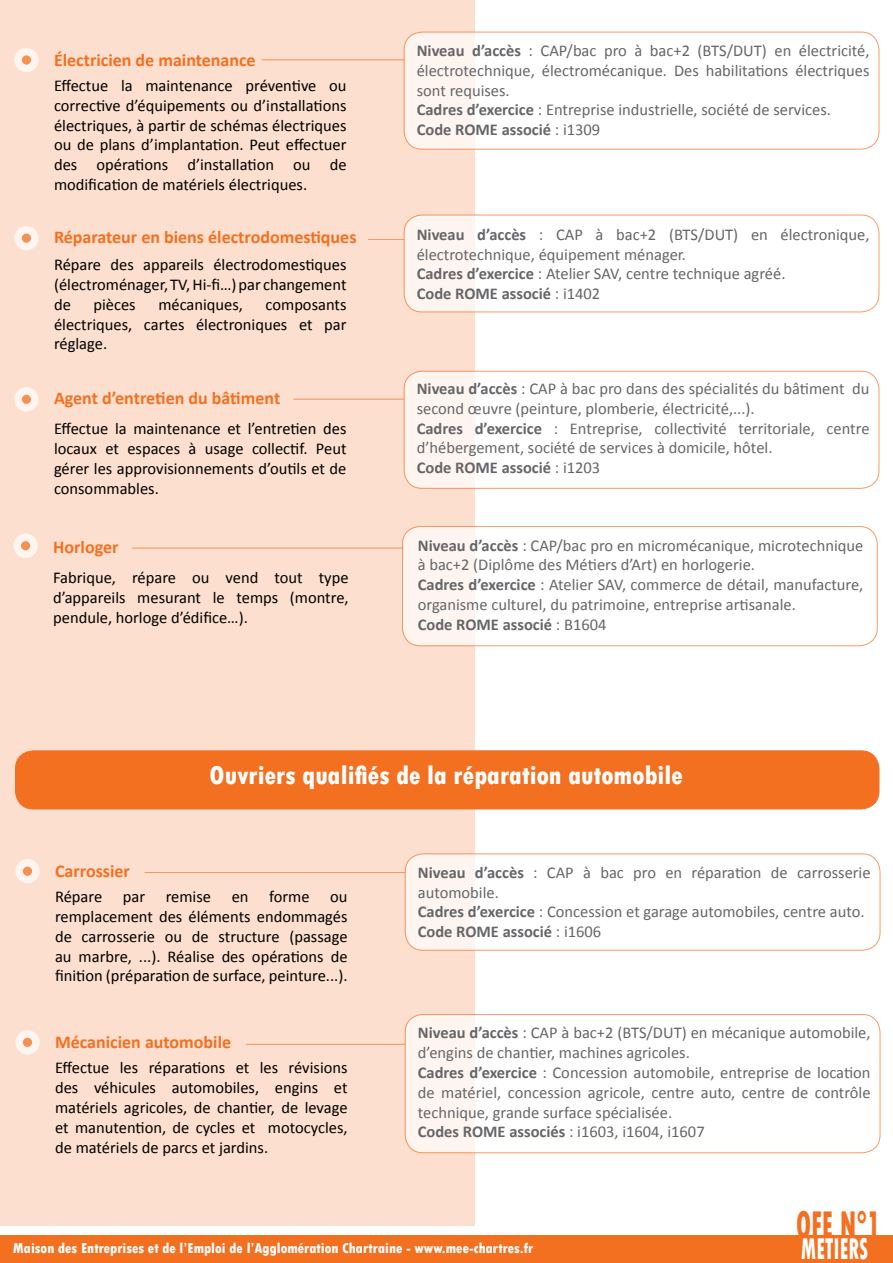
<style>
.page{position:relative;width:893px;height:1263px;background:#fff}
.page>*{position:absolute;margin:0;border:0;box-sizing:border-box;transform-origin:0 0}
.t1{font:800 condensed 40.5px "Tw Cen";color:#f37021;scale:.67 1}
.t2{font:800 condensed 31.5px "Tw Cen";color:#fff;scale:.67 1}
.t3{font:800 condensed 27px "Tw Cen";color:#fff}
.t4{font:700 18px "Calibri";color:#f37021}
.t5{font:16.5px/19.8px "Calibri";color:#656669}
.t6{font:16.5px/19.8px "Calibri";color:#000;text-align:justify}
.t7{font:800 condensed 15px "Tw Cen";color:#fff}
.s1{font-weight:700}
</style>
<div class="page">
<div style="left:0;top:0;width:474px;height:1226px;background:#fcdfce"></div>
<div style="left:0;top:1235px;width:893px;height:28px;background:#f37021"></div>
<div style="left:404px;top:371px;width:475px;height:117px;background:#fff;border-radius:18px"></div>
<div style="left:404px;top:371px;width:475px;height:117px;border:1px solid #f57021;border-radius:18px"></div>
<div style="left:404px;top:215px;width:475px;height:97px;background:#fff;border-radius:18px"></div>
<div style="left:404px;top:215px;width:475px;height:97px;border:1px solid #f57021;border-radius:18px"></div>
<div style="left:404px;top:32px;width:475px;height:117px;background:#fff;border-radius:18px"></div>
<div style="left:404px;top:32px;width:475px;height:117px;border:1px solid #f57021;border-radius:18px"></div>
<div style="left:18px;top:391px;width:17px;height:17px;background:#f59155;border-radius:50%"></div>
<div style="left:14px;top:387px;width:25px;height:24px;border:8px solid #fff;border-radius:50%"></div>
<div style="left:18px;top:230px;width:17px;height:17px;background:#f59155;border-radius:50%"></div>
<div style="left:14px;top:226px;width:25px;height:24px;border:8px solid #fff;border-radius:50%"></div>
<div style="left:18px;top:52px;width:17px;height:16px;background:#f59155;border-radius:50%"></div>
<div style="left:14px;top:48px;width:25px;height:24px;border:8px solid #fff;border-radius:50%"></div>
<hr style="left:261px;top:60px;width:143px;height:1px;background:#f37021">
<hr style="left:368px;top:239px;width:36px;height:1px;background:#f37021">
<hr style="left:293px;top:399px;width:111px;height:1px;background:#f37021">
<div style="left:15px;top:751px;width:864px;height:58px;background:#f37021;border-radius:18px"></div>
<div style="left:15px;top:751px;width:864px;height:58px;border:1px solid #f37021;border-radius:18px"></div>
<div style="left:405px;top:1014px;width:475px;height:139px;background:#fff;border-radius:18px"></div>
<div style="left:405px;top:1014px;width:475px;height:139px;border:1px solid #f57021;border-radius:18px"></div>
<div style="left:405px;top:854px;width:475px;height:96px;background:#fff;border-radius:18px"></div>
<div style="left:405px;top:854px;width:475px;height:96px;border:1px solid #f57021;border-radius:18px"></div>
<div style="left:19px;top:1034px;width:17px;height:17px;background:#f59155;border-radius:50%"></div>
<div style="left:15px;top:1030px;width:25px;height:24px;border:8px solid #fff;border-radius:50%"></div>
<div style="left:19px;top:863px;width:17px;height:17px;background:#f59155;border-radius:50%"></div>
<div style="left:15px;top:859px;width:25px;height:24px;border:8px solid #fff;border-radius:50%"></div>
<hr style="left:145px;top:872px;width:260px;height:1px;background:#f37021">
<hr style="left:246px;top:1044px;width:159px;height:1px;background:#f37021">
<div style="left:402px;top:526px;width:475px;height:120px;background:linear-gradient(to right,#fef9f7,#fff);border-radius:18px"></div>
<div style="left:402px;top:526px;width:475px;height:120px;border:1px solid #f57021;border-radius:18px"></div>
<div style="left:17px;top:537px;width:17px;height:17px;background:#f59155;border-radius:50%"></div>
<div style="left:13px;top:534px;width:25px;height:24px;border:8px solid #fff;border-radius:50%"></div>
<hr style="left:132px;top:548px;width:271px;height:1px;background:#f37021">
<p class="t4" style="left:54px;top:48px;width:203px">Électricien de maintenance</p>
<p class="t6" style="left:54px;top:76px;width:294px">Effectue la maintenance préventive ou corrective d’équipements ou d’installations électriques, à partir de schémas électriques ou de plans d’implantation. Peut effectuer des opérations d’installation ou de modification de matériels électriques.</p>
<p class="t4" style="left:54px;top:226px;width:304px">Réparateur en biens électrodomestiques</p>
<p class="t6" style="left:54px;top:255px;width:294px">Répare des appareils électrodomestiques (électroménager, TV, Hi-fi…) par changement de</p>
<p class="t6" style="left:93px;top:294px;width:44px">pièces</p>
<p class="t6" style="left:158px;top:294px;width:86px">mécaniques,</p>
<p class="t6" style="left:54px;top:294px;width:294px;text-indent:212px">composants électriques, cartes électroniques et par réglage.</p>
<p class="t4" style="left:54px;top:386px;width:228px">Agent d’entretien du bâtiment</p>
<p class="t6" style="left:54px;top:419px;width:294px">Effectue la maintenance et l’entretien des locaux et espaces à usage collectif. Peut gérer les approvisionnements d’outils et de consommables.</p>
<p class="t5" style="left:417px;top:41px;width:454px"><span class="s1">Niveau d’accès</span> : CAP/bac pro à bac+2 (BTS/DUT) en électricité, électrotechnique, électromécanique. Des habilitations électriques sont requises.<br><span class="s1">Cadres d’exercice</span> : Entreprise industrielle, société de services.<br><span class="s1">Code ROME associé</span> : i1309</p>
<p class="t5" style="left:417px;top:225px;width:454px"><span class="s1">Niveau d’accès</span> : CAP à bac+2 (BTS/DUT) en électronique, électrotechnique, équipement ménager.<br><span class="s1">Cadres d’exercice</span> : Atelier SAV, centre technique agréé.<br><span class="s1">Code ROME associé</span> : i1402</p>
<p class="t5" style="left:417px;top:379px;width:454px"><span class="s1">Niveau d’accès</span> : CAP à bac pro dans des spécialités du bâtiment du second œuvre (peinture, plomberie, électricité,...).<br><span class="s1">Cadres d’exercice</span> : Entreprise, collectivité territoriale, centre d’hébergement, société de services à domicile, hôtel.<br><span class="s1">Code ROME associé</span> : i1203</p>
<p class="t4" style="left:53px;top:535px;width:67px">Horloger</p>
<p class="t5" style="left:418px;top:535px;width:447px"><span class="s1">Niveau d’accès</span> : CAP/bac pro en micromécanique, microtechnique à bac+2 (Diplôme des Métiers d’Art) en horlogerie.<br><span class="s1">Cadres d’exercice</span> : Atelier SAV, commerce de détail, manufacture, organisme culturel, du patrimoine, entreprise artisanale.<br><span class="s1">Code ROME associé</span> : B1604</p>
<p class="t6" style="left:53px;top:568px;width:297px">Fabrique, répare ou vend tout type d’appareils mesurant le temps (montre, pendule, horloge d’édifice…).</p>
<h3 class="t3" style="left:210px;top:759px;width:475px">Ouvriers qualifiés de la réparation automobile</h3>
<p class="t4" style="left:55px;top:859px;width:76px">Carrossier</p>
<p class="t6" style="left:55px;top:887px;width:294px">Répare par remise en forme ou remplacement des éléments endommagés de carrosserie ou de structure (passage au marbre, ...). Réalise des opérations de finition (préparation de surface, peinture...).</p>
<p class="t4" style="left:55px;top:1030px;width:178px">Mécanicien automobile</p>
<p class="t6" style="left:55px;top:1058px;width:294px">Effectue les réparations et les révisions des véhicules automobiles, engins et matériels agricoles, de chantier, de levage et manutention, de cycles et motocycles, de matériels de parcs et jardins.</p>
<p class="t5" style="left:418px;top:862px;width:454px"><span class="s1">Niveau d’accès</span> : CAP à bac pro en réparation de carrosserie automobile.<br><span class="s1">Cadres d’exercice</span> : Concession et garage automobiles, centre auto.<br><span class="s1">Code ROME associé</span> : i1606</p>
<p class="t5" style="left:418px;top:1023px;width:454px"><span class="s1">Niveau d’accès</span> : CAP à bac+2 (BTS/DUT) en mécanique automobile, d’engins de chantier, machines agricoles.<br><span class="s1">Cadres d’exercice</span> : Concession automobile, entreprise de location de matériel, concession agricole, centre auto, centre de contrôle technique, grande surface spécialisée.<br><span class="s1">Codes ROME associés</span> : i1603, i1604, i1607</p>
<h1 class="t1" style="left:796px;top:1201px;width:128px">OFE N°1</h1>
<p class="t7" style="left:13px;top:1239px;width:522px">Maison des Entreprises et de l’Emploi de l’Agglomération Chartraine - www.mee-chartres.fr</p>
<h2 class="t2" style="left:801px;top:1231px;width:102px">METIERS</h2>
</div>
